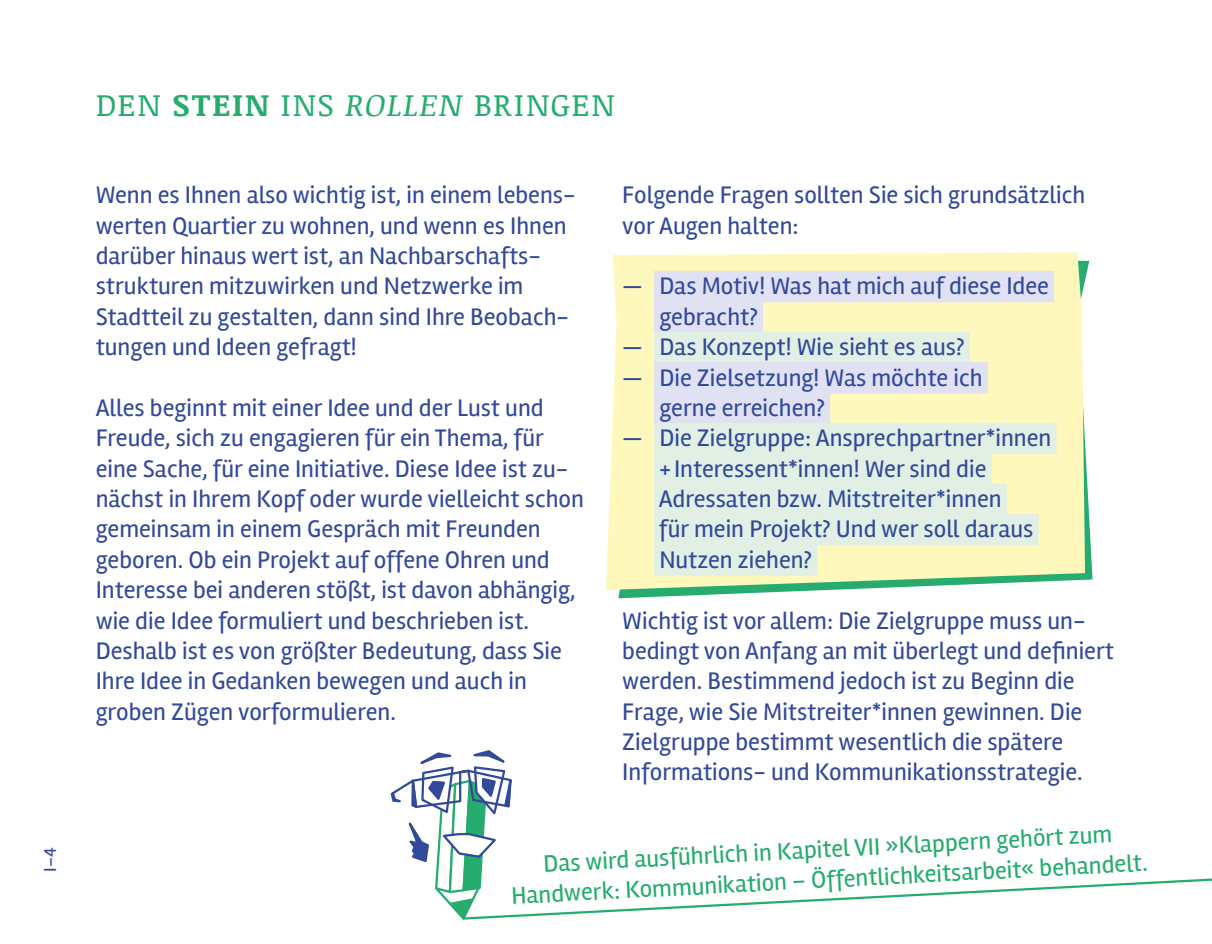
<style>
.page{position:relative;width:1212px;height:944px;background:#fff}
.page>*{position:absolute;margin:0;border:0;box-sizing:border-box;transform-origin:0 0}
.t1{font:31.5px "Noticia Text";letter-spacing:.045em;color:#26ac6f}
.t2{font:24.75px/30.4px "Rambla";color:#33499a}
.t3{font:24.75px/30.4px "Rambla";color:#26ac6f;text-align:center}
.t4{font:18px "Rambla";color:#33499a}
.s1{font-weight:700}
.s2{font-style:italic}
</style>
<div class="page">
<svg style="left:618px;top:260px;width:474px;height:338px"></svg>
<svg style="left:606px;top:252px;width:479px;height:338px;background:#f5f5bd"></svg>
<div style="left:654px;top:271px;width:400px;height:31px;background:#e0e1f2"></div>
<div style="left:654px;top:301px;width:109px;height:32px;background:#e0e1f2"></div>
<div style="left:654px;top:332px;width:315px;height:31px;background:#e1efe4"></div>
<div style="left:654px;top:362px;width:334px;height:31px;background:#e0e1f2"></div>
<div style="left:654px;top:392px;width:176px;height:32px;background:#e0e1f2"></div>
<div style="left:654px;top:423px;width:402px;height:31px;background:#e1efe4"></div>
<div style="left:654px;top:453px;width:338px;height:32px;background:#e1efe4"></div>
<div style="left:654px;top:483px;width:353px;height:32px;background:#e1efe4"></div>
<div style="left:654px;top:514px;width:384px;height:31px;background:#e1efe4"></div>
<div style="left:654px;top:544px;width:163px;height:32px;background:#e1efe4"></div>
<svg style="left:390px;top:750px;width:822px;height:170px"></svg>
<p class="t4" style="left:39px;top:872px;width:26px;rotate:-90deg">I–4</p>
<p class="t1" style="left:96px;top:83px;width:521px">DEN <span class="s1">STEIN</span> INS <span class="s2">ROLLEN</span> BRINGEN</p>
<p class="t2" style="left:96px;top:180px;width:481px">Wenn es Ihnen also wichtig ist, in einem lebens&shy;werten Quartier zu wohnen, und wenn es Ihnen darüber hinaus wert ist, an Nachbarschafts&shy;strukturen mitzuwirken und Netzwerke im Stadtteil zu gestalten, dann sind Ihre Beobach&shy;tungen und Ideen gefragt!</p>
<p class="t2" style="left:96px;top:392px;width:490px">Alles beginnt mit einer Idee und der Lust und Freude, sich zu engagieren für ein Thema, für eine Sache, für eine Initiative. Diese Idee ist zu&shy;nächst in Ihrem Kopf oder wurde vielleicht schon gemeinsam in einem Gespräch mit Freunden geboren. Ob ein Projekt auf offene Ohren und Interesse bei anderen stößt, ist davon abhängig, wie die Idee formuliert und beschrieben ist.<br>Deshalb ist es von größter Bedeutung, dass Sie Ihre Idee in Gedanken bewegen und auch in groben Zügen vorformulieren.</p>
<p class="t2" style="left:622px;top:180px;width:465px">Folgende Fragen sollten Sie sich grundsätzlich vor Augen halten:</p>
<p class="t2" style="left:659px;top:271px;width:391px;text-indent:-37px">— Das Motiv! Was hat mich auf diese Idee gebracht?</p>
<p class="t2" style="left:622px;top:332px;width:344px">— Das Konzept! Wie sieht es aus?</p>
<p class="t2" style="left:659px;top:362px;width:325px;text-indent:-37px">— Die Zielsetzung! Was möchte ich gerne erreichen?</p>
<p class="t2" style="left:659px;top:423px;width:394px;text-indent:-37px">— Die Zielgruppe: Ansprechpartner*innen + Interessent*innen! Wer sind die Adressaten bzw. Mitstreiter*innen<br>für mein Projekt? Und wer soll daraus Nutzen ziehen?</p>
<p class="t2" style="left:622px;top:605px;width:493px">Wichtig ist vor allem: Die Zielgruppe muss un&shy;bedingt von Anfang an mit überlegt und definiert werden. Bestimmend jedoch ist zu Beginn die Frage, wie Sie Mitstreiter*innen gewinnen. Die Zielgruppe bestimmt wesentlich die spätere Informations- und Kommunikationsstrategie.</p>
<p class="t3" style="left:509px;top:850px;width:639px;rotate:-3deg">Das wird ausführlich in Kapitel VII »Klappern gehört zum<br>Handwerk: Kommunikation – Öffentlichkeitsarbeit« behandelt.</p>
</div>
